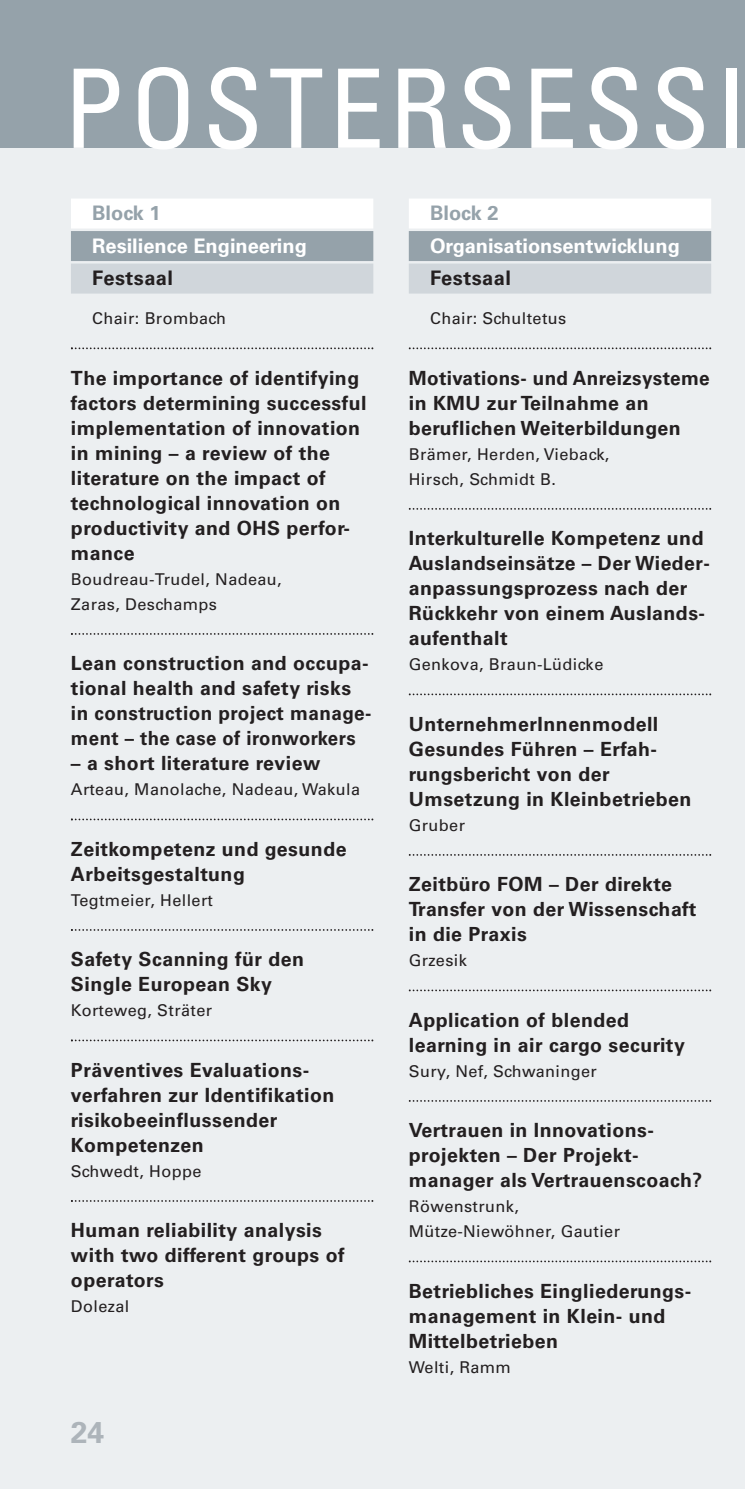
<style>
.page{position:relative;width:745px;height:1489px;background:#fff}
.page>*{position:absolute;margin:0;border:0;box-sizing:border-box;transform-origin:0 0}
.t1{font:condensed 109.75px "Univers LT";letter-spacing:.05em;color:#fff}
.t2{font:700 30px "Univers LT";color:#adb4ba}
.t3{font:700 20px "Univers LT";color:#fff}
.t4{font:700 20px "Univers LT";letter-spacing:.025em;color:#231f20}
.t5{font:700 20px "Univers LT";color:#95a2aa}
.t6{font:700 19.5px/25px "Univers LT";letter-spacing:.025em;color:#231f20}
.t7{font:16.25px/25px "Univers LT";letter-spacing:.025em;color:#231f20}
</style>
<div class="page">
<div style="left:0;top:0;width:744px;height:1488px;background:#eceff1"></div>
<div style="left:0;top:0;width:744px;height:148px;background:#95a2aa"></div>
<div style="left:71px;top:198px;width:302px;height:30px;background:#fff"></div>
<div style="left:71px;top:231px;width:302px;height:30px;background:#95a2aa"></div>
<div style="left:71px;top:263px;width:302px;height:30px;background:#d0d6db"></div>
<svg style="left:71px;top:347px;width:302px;height:2px"></svg>
<svg style="left:71px;top:633px;width:302px;height:2px"></svg>
<svg style="left:71px;top:818px;width:302px;height:2px"></svg>
<svg style="left:71px;top:929px;width:302px;height:1px"></svg>
<svg style="left:71px;top:1039px;width:302px;height:2px"></svg>
<svg style="left:71px;top:1200px;width:302px;height:1px"></svg>
<div style="left:408px;top:198px;width:302px;height:30px;background:#fff"></div>
<div style="left:408px;top:231px;width:302px;height:30px;background:#95a2aa"></div>
<div style="left:408px;top:263px;width:302px;height:30px;background:#d0d6db"></div>
<svg style="left:408px;top:347px;width:302px;height:2px"></svg>
<svg style="left:408px;top:508px;width:302px;height:2px"></svg>
<svg style="left:408px;top:693px;width:302px;height:2px"></svg>
<svg style="left:408px;top:854px;width:302px;height:1px"></svg>
<svg style="left:408px;top:989px;width:302px;height:2px"></svg>
<svg style="left:408px;top:1100px;width:302px;height:1px"></svg>
<svg style="left:408px;top:1260px;width:302px;height:2px"></svg>
<h1 class="t1" style="left:63px;top:69px;width:684px">POSTERSESSI</h1>
<p class="t5" style="left:92px;top:206px;width:70px">Block 1</p>
<p class="t3" style="left:92px;top:238px;width:216px">Resilience Engineering</p>
<p class="t4" style="left:92px;top:271px;width:82px">Festsaal</p>
<p class="t7" style="left:92px;top:307px;width:135px">Chair: Brombach</p>
<p class="t6" style="left:71px;top:367px;width:297px">The importance of identifying factors determining successful implementation of innovation in mining – a review of the literature on the impact of technological innovation on productivity and OHS perfor&shy;mance</p>
<p class="t7" style="left:71px;top:568px;width:212px">Boudreau-Trudel, Nadeau,<br>Zaras, Deschamps</p>
<p class="t6" style="left:71px;top:652px;width:302px">Lean construction and occupa&shy;tional health and safety risks in construction project manage&shy;ment – the case of ironworkers</p>
<p class="t6" style="left:71px;top:752px;width:251px">– a short literature review</p>
<p class="t7" style="left:71px;top:778px;width:290px">Arteau, Manolache, Nadeau, Wakula</p>
<p class="t6" style="left:71px;top:838px;width:277px">Zeitkompetenz und gesunde<br>Arbeitsgestaltung</p>
<p class="t7" style="left:71px;top:889px;width:143px">Tegtmeier, Hellert</p>
<p class="t6" style="left:71px;top:948px;width:234px">Safety Scanning für den<br>Single European Sky</p>
<p class="t7" style="left:71px;top:999px;width:143px">Korteweg, Sträter</p>
<p class="t6" style="left:71px;top:1059px;width:265px">Präventives Evaluations&shy;verfahren zur Identifikation risikobeeinflussender<br>Kompetenzen</p>
<p class="t7" style="left:71px;top:1159px;width:132px">Schwedt, Hoppe</p>
<p class="t6" style="left:71px;top:1219px;width:275px">Human reliability analysis with two different groups of operators</p>
<p class="t7" style="left:71px;top:1295px;width:60px">Dolezal</p>
<h2 class="t2" style="left:71px;top:1420px;width:35px">24</h2>
<p class="t5" style="left:430px;top:206px;width:70px">Block 2</p>
<p class="t3" style="left:430px;top:238px;width:251px">Organisationsentwicklung</p>
<p class="t4" style="left:430px;top:271px;width:82px">Festsaal</p>
<p class="t7" style="left:430px;top:307px;width:138px">Chair: Schultetus</p>
<p class="t6" style="left:408px;top:367px;width:302px">Motivations- und Anreizsysteme in KMU zur Teilnahme an beruflichen Weiterbildungen</p>
<p class="t7" style="left:408px;top:443px;width:202px">Brämer, Herden, Vieback,<br>Hirsch, Schmidt B.</p>
<p class="t6" style="left:408px;top:527px;width:302px">Interkulturelle Kompetenz und<br>Auslandseinsätze – Der Wieder&shy;anpassungsprozess nach der<br>Rückkehr von einem Auslands&shy;aufenthalt</p>
<p class="t7" style="left:408px;top:653px;width:196px">Genkova, Braun-Lüdicke</p>
<p class="t6" style="left:408px;top:713px;width:284px">UnternehmerInnenmodell<br>Gesundes Führen – Erfah&shy;rungsbericht von der<br>Umsetzung in Kleinbetrieben</p>
<p class="t7" style="left:408px;top:814px;width:58px">Gruber</p>
<p class="t6" style="left:408px;top:873px;width:289px">Zeitbüro FOM – Der direkte<br>Transfer von der Wissenschaft in die Praxis</p>
<p class="t7" style="left:408px;top:949px;width:60px">Grzesik</p>
<p class="t6" style="left:408px;top:1009px;width:277px">Application of blended learning in air cargo security</p>
<p class="t7" style="left:408px;top:1059px;width:189px">Sury, Nef, Schwaninger</p>
<p class="t6" style="left:408px;top:1119px;width:295px">Vertrauen in Innovations&shy;projekten – Der Projekt&shy;manager als Vertrauenscoach?</p>
<p class="t7" style="left:408px;top:1195px;width:212px">Röwenstrunk,<br>Mütze-Niewöhner, Gautier</p>
<p class="t6" style="left:408px;top:1279px;width:284px">Betriebliches Eingliederungs&shy;management in Klein- und<br>Mittelbetrieben</p>
<p class="t7" style="left:408px;top:1355px;width:104px">Welti, Ramm</p>
</div>
